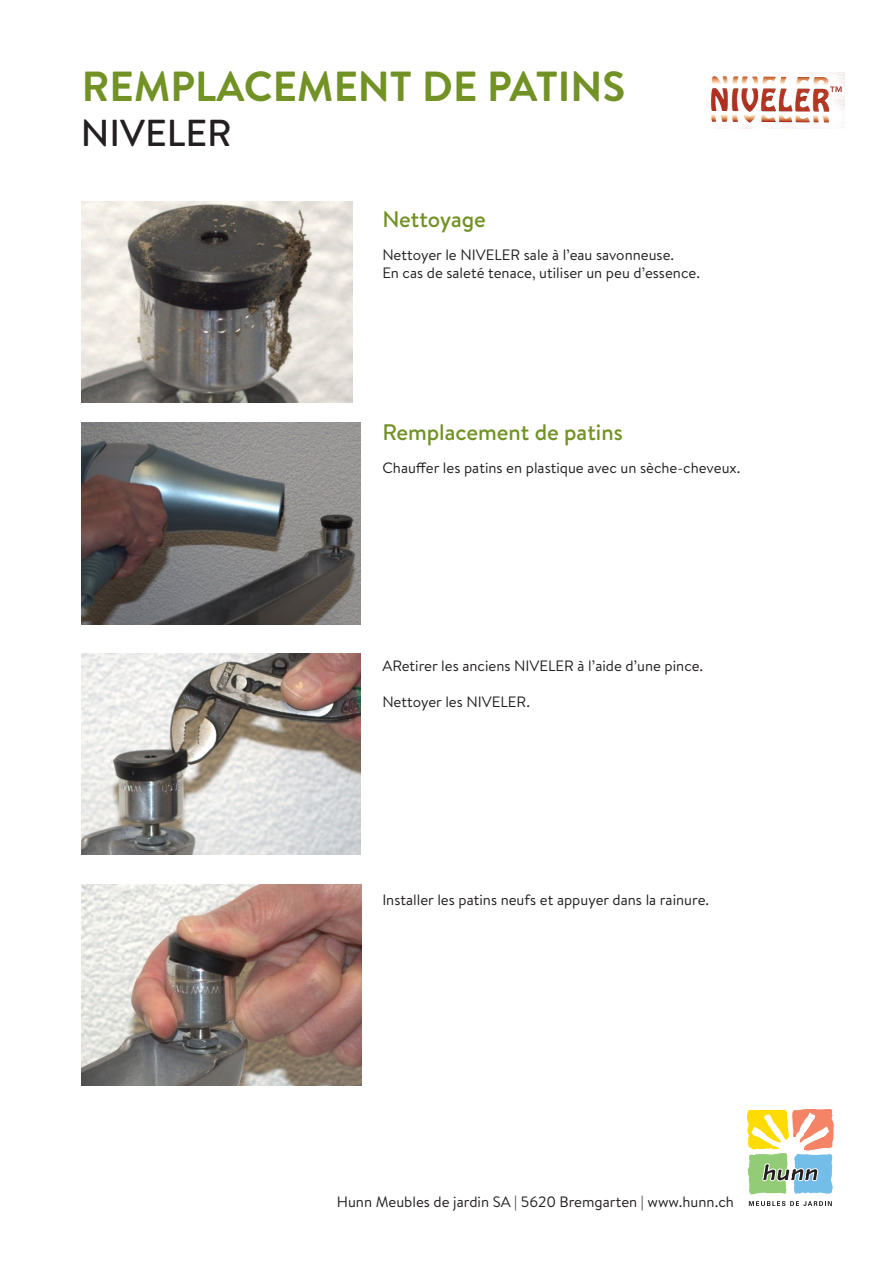
<style>
.page{position:relative;width:893px;height:1263px;background:#fff}
.page>*{position:absolute;margin:0;border:0;box-sizing:border-box;transform-origin:0 0}
.t1{font:700 42px "Brandon Text";color:#729225}
.t2{font:500 37.5px "Brandon Text";color:#231f20}
.t3{font:500 22.5px "Brandon Text";color:#729225}
.t4{font:15px/18px "Brandon Text";color:#231f20}
</style>
<div class="page">
<svg style="left:746px;top:1109px;width:88px;height:97px"></svg>
<img style="left:82px;top:202px;width:271px;height:201px">
<img style="left:82px;top:423px;width:278px;height:201px">
<img style="left:82px;top:653px;width:278px;height:202px">
<img style="left:82px;top:884px;width:279px;height:201px">
<img style="left:711px;top:72px;width:133px;height:56px">
<h1 class="t1" style="left:82px;top:57px;width:545px">REMPLACEMENT DE PATINS</h1>
<h2 class="t2" style="left:81px;top:108px;width:152px">NIVELER</h2>
<h3 class="t3" style="left:382px;top:204px;width:105px">Nettoyage</h3>
<p class="t4" style="left:382px;top:245px;width:319px">Nettoyer le NIVELER sale à l’eau savonneuse.<br>En cas de saleté tenace, utiliser un peu d’essence.</p>
<h3 class="t3" style="left:382px;top:416px;width:242px">Remplacement de patins</h3>
<p class="t4" style="left:382px;top:458px;width:359px">Chauffer les patins en plastique avec un sèche-cheveux.</p>
<p class="t4" style="left:382px;top:656px;width:322px">ARetirer les anciens NIVELER à l’aide d’une pince.</p>
<p class="t4" style="left:382px;top:692px;width:149px">Nettoyer les NIVELER.</p>
<p class="t4" style="left:382px;top:890px;width:328px">Installer les patins neufs et appuyer dans la rainure.</p>
<p class="t4" style="left:337px;top:1192px;width:399px">Hunn Meubles de jardin SA | 5620 Bremgarten | www.hunn.ch</p>
</div>
